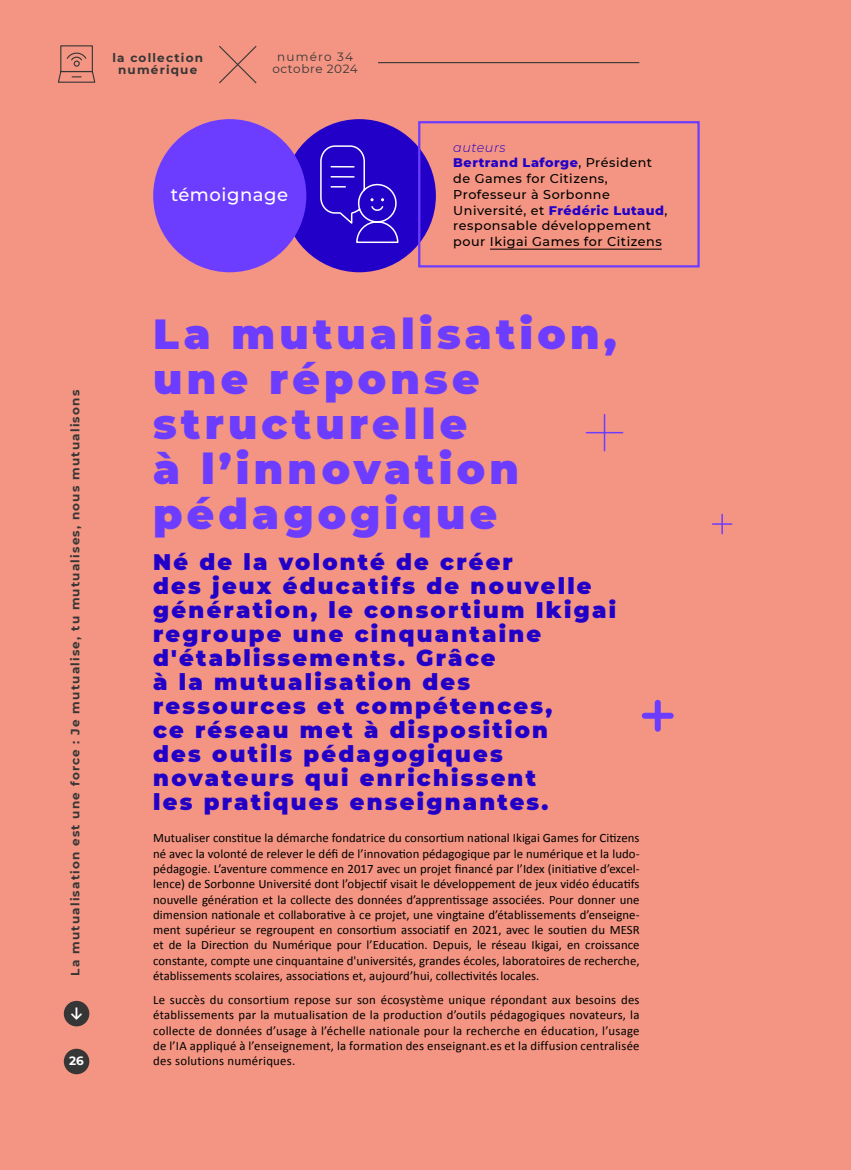
<style>
.page{position:relative;width:851px;height:1170px;background:#fff}
.page>*{position:absolute;margin:0;border:0;box-sizing:border-box;transform-origin:0 0}
.t1{font:900 42px/45px "Montserrat";letter-spacing:.1em;color:#6d3dff}
.t2{font:900 22.5px/24px "Montserrat";letter-spacing:.1em;color:#2200c8}
.t3{font:500 18px "Montserrat";letter-spacing:.03em;color:#fff}
.t4{font:700 15px "Calibri";color:#fff}
.t5{font:12.75px/15.3px "Calibri";letter-spacing:.005em;color:#000;text-align:justify}
.t6{font:500 12.75px/15.8px "Montserrat";letter-spacing:.04em;color:#000}
.t7{font:700 12px/12px "Montserrat";letter-spacing:.1em;color:#373636;text-align:center}
.t8{font:12px/12px "Montserrat";letter-spacing:.05em;color:#373636;text-align:center}
.t9{font:700 12px "Montserrat";color:#fff}
.s1{font-weight:300;font-style:italic;color:#2200c8}
.s2{font-weight:800;color:#2200c8}
</style>
<div class="page">
<div style="left:0;top:0;width:850px;height:1169px;background:#f39582"></div>
<hr style="left:378px;top:62px;width:261px;height:1px;background:#373636">
<div style="left:64px;top:1000px;width:25px;height:26px;background:#373636;border-radius:50%"></div>
<svg style="left:57px;top:45px;width:39px;height:38px"></svg>
<svg style="left:218px;top:45px;width:40px;height:40px;background:#e58e7c"></svg>
<div style="left:64px;top:1048px;width:25px;height:26px;background:#373636;border-radius:50%"></div>
<div style="left:283px;top:119px;width:153px;height:153px;background:#2200c8;border-radius:50%"></div>
<svg style="left:320px;top:145px;width:79px;height:98px"></svg>
<div style="left:153px;top:119px;width:153px;height:153px;background:#6d3dff;border-radius:50%"></div>
<div style="left:418px;top:121px;width:281px;height:146px;border:2px solid #6d3dff"></div>
<hr style="left:490px;top:249px;width:171px;height:1px;background:#000">
<svg style="left:712px;top:514px;width:19px;height:19px"></svg>
<div style="left:654px;top:702px;width:6px;height:26px;background:#6d3dff"></div>
<div style="left:644px;top:712px;width:26px;height:6px;background:#6d3dff"></div>
<hr style="left:603px;top:414px;width:2px;height:36px;background:#6d3dff">
<hr style="left:586px;top:432px;width:36px;height:1px;background:#6d3dff">
<p class="t7" style="left:69px;top:975px;width:587px;rotate:-90deg">La mutualisation est une force : Je mutualise, tu mutualises, nous mutualisons</p>
<p class="t4" style="left:70px;top:1003px;width:15px">↓</p>
<p class="t9" style="left:69px;top:1052px;width:16px">26</p>
<p class="t7" style="left:112px;top:51px;width:92px">la collection numérique</p>
<p class="t8" style="left:272px;top:51px;width:87px">numéro 34 octobre 2024</p>
<h3 class="t3" style="left:171px;top:182px;width:119px">témoignage</h3>
<p class="t6" style="left:453px;top:139px;width:215px"><span class="s1">auteurs<br></span><span class="s2">Bertrand Laforge</span>, Président de Games for Citizens,<br>Professeur à Sorbonne<br>Université, et <span class="s2">Frédéric Lutaud</span>, responsable développement pour Ikigai Games for Citizens</p>
<h1 class="t1" style="left:153px;top:308px;width:465px">La mutualisation, une réponse structurelle<br>à l’innovation pédagogique</h1>
<p class="t2" style="left:153px;top:548px;width:464px">Né de la volonté de créer<br>des jeux éducatifs de nouvelle génération, le consortium Ikigai regroupe une cinquantaine d'établissements. Grâce<br>à la mutualisation des ressources et compétences,<br>ce réseau met à disposition<br>des outils pédagogiques novateurs qui enrichissent<br>les pratiques enseignantes.</p>
<p class="t5" style="left:153px;top:830px;width:488px">Mutualiser constitue la démarche fondatrice du consortium national Ikigai Games for Citizens né avec la volonté de relever le défi de l’innovation pédagogique par le numérique et la ludo&shy;pédagogie. L’aventure commence en 2017 avec un projet financé par l’Idex (initiative d’excel&shy;lence) de Sorbonne Université dont l’objectif visait le développement de jeux vidéo éducatifs nouvelle génération et la collecte des données d’apprentissage associées. Pour donner une dimension nationale et collaborative à ce projet, une vingtaine d’établissements d’enseigne&shy;ment supérieur se regroupent en consortium associatif en 2021, avec le soutien du MESR et de la Direction du Numérique pour l’Education. Depuis, le réseau Ikigai, en croissance constante, compte une cinquantaine d'universités, grandes écoles, laboratoires de recherche, établissements scolaires, associations et, aujourd’hui, collectivités locales.</p>
<p class="t5" style="left:153px;top:991px;width:488px">Le succès du consortium repose sur son écosystème unique répondant aux besoins des établissements par la mutualisation de la production d’outils pédagogiques novateurs, la collecte de données d’usage à l’échelle nationale pour la recherche en éducation, l’usage de l’IA appliqué à l’enseignement, la formation des enseignant.es et la diffusion centralisée des solutions numériques.</p>
</div>
